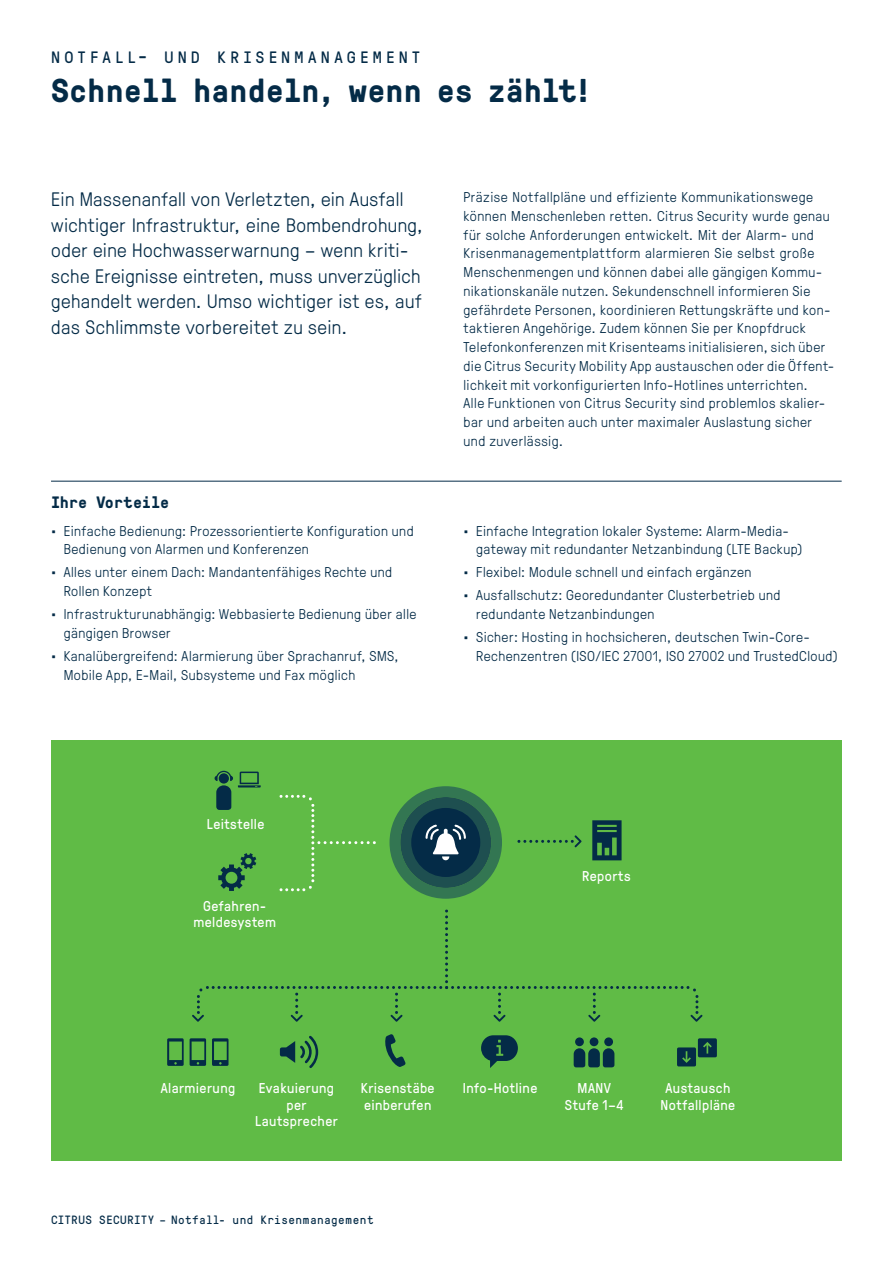
<style>
.page{position:relative;width:893px;height:1263px;background:#fff}
.page>*{position:absolute;margin:0;border:0;box-sizing:border-box;transform-origin:0 0}
.t1{font:700 33px "GT Pressura Mono";color:#042b47}
.t2{font:300 19.5px/25.5px "GT Pressura";letter-spacing:.02em;color:#042b47}
.t3{font:16.5px "GT Pressura Mono";letter-spacing:.23em;color:#042b47}
.t4{font:700 16.5px "GT Pressura Mono";color:#042b47}
.t5{font:300 14.25px/18.8px "GT Pressura";letter-spacing:.035em;color:#042b47}
.t6{font:14.25px/16.5px "GT Pressura";letter-spacing:.03em;color:#fff;text-align:center}
.t7{font:12px "GT Pressura Mono";letter-spacing:.035em;color:#042b47}
</style>
<div class="page">
<hr style="left:51px;top:481px;width:791px;height:1px;background:#042b47">
<div style="left:51px;top:741px;width:791px;height:420px;background:#60bb46"></div>
<svg style="left:592px;top:820px;width:30px;height:40px"></svg>
<svg style="left:677px;top:1038px;width:40px;height:28px"></svg>
<svg style="left:218px;top:853px;width:38px;height:38px"></svg>
<svg style="left:385px;top:1034px;width:21px;height:33px"></svg>
<svg style="left:167px;top:1038px;width:17px;height:28px"></svg>
<svg style="left:190px;top:1038px;width:16px;height:28px"></svg>
<svg style="left:212px;top:1038px;width:16px;height:28px"></svg>
<svg style="left:481px;top:1035px;width:37px;height:33px"></svg>
<div style="left:575px;top:1037px;width:9px;height:9px;background:#042b47;border-radius:50%"></div>
<div style="left:590px;top:1037px;width:8px;height:9px;background:#042b47;border-radius:50%"></div>
<div style="left:604px;top:1037px;width:9px;height:9px;background:#042b47;border-radius:50%"></div>
<svg style="left:574px;top:1048px;width:40px;height:19px"></svg>
<svg style="left:215px;top:771px;width:46px;height:39px"></svg>
<svg style="left:280px;top:1036px;width:38px;height:32px"></svg>
<svg style="left:280px;top:795px;width:96px;height:96px"></svg>
<svg style="left:192px;top:909px;width:510px;height:113px"></svg>
<svg style="left:517px;top:835px;width:65px;height:12px"></svg>
<svg style="left:389px;top:786px;width:113px;height:113px"></svg>
<p class="t3" style="left:51px;top:46px;width:371px">NOTFALL- UND KRISENMANAGEMENT</p>
<h1 class="t1" style="left:51px;top:67px;width:543px">Schnell handeln, wenn es zählt!</h1>
<p class="t2" style="left:51px;top:185px;width:373px">Ein Massenanfall von Verletzten, ein Ausfall wichtiger Infrastruktur, eine Bombendrohung, oder eine Hochwasserwarnung – wenn kriti&shy;sche Ereignisse eintreten, muss unverzüglich gehandelt werden. Umso wichtiger ist es, auf das Schlimmste vorbereitet zu sein.</p>
<p class="t4" style="left:51px;top:490px;width:120px">Ihre Vorteile</p>
<p class="t5" style="left:64px;top:520px;width:351px;text-indent:-13px">• Einfache Bedienung: Prozessorientierte Konfiguration und<br>Bedienung von Alarmen und Konferenzen</p>
<p class="t5" style="left:64px;top:562px;width:330px;text-indent:-13px">• Alles unter einem Dach: Mandantenfähiges Rechte und<br>Rollen Konzept</p>
<p class="t5" style="left:64px;top:604px;width:354px;text-indent:-13px">• Infrastrukturunabhängig: Webbasierte Bedienung über alle gängigen Browser</p>
<p class="t5" style="left:64px;top:646px;width:336px;text-indent:-13px">• Kanalübergreifend: Alarmierung über Sprachanruf, SMS,<br>Mobile App, E-Mail, Subsysteme und Fax möglich</p>
<p class="t5" style="left:463px;top:187px;width:372px">Präzise Notfallpläne und effiziente Kommunikationswege können Menschenleben retten. Citrus Security wurde genau für solche Anforderungen entwickelt. Mit der Alarm- und Krisenmanagementplattform alarmieren Sie selbst große Menschenmengen und können dabei alle gängigen Kommu&shy;nikationskanäle nutzen. Sekundenschnell informieren Sie gefährdete Personen, koordinieren Rettungskräfte und kon&shy;taktieren Angehörige. Zudem können Sie per Knopfdruck Telefonkonferenzen mit Krisenteams initialisieren, sich über die Citrus Security Mobility App austauschen oder die Öffent&shy;lichkeit mit vorkonfigurierten Info-Hotlines unterrichten.<br>Alle Funk tionen von Citrus Security sind problemlos skalier&shy;bar und arbeiten auch unter maximaler Auslastung sicher und zuverlässig.</p>
<p class="t5" style="left:476px;top:520px;width:328px;text-indent:-13px">• Einfache Integration lokaler Systeme: Alarm-Media&shy;gateway mit redundanter Netzanbindung (LTE Backup)</p>
<p class="t5" style="left:463px;top:562px;width:289px">• Flexibel: Module schnell und einfach ergänzen</p>
<p class="t5" style="left:476px;top:585px;width:306px;text-indent:-13px">• Ausfallschutz: Georedundanter Clusterbetrieb und redundante Netzanbindungen</p>
<p class="t5" style="left:476px;top:627px;width:363px;text-indent:-13px">• Sicher: Hosting in hochsicheren, deutschen Twin-Core-<br>Rechenzentren (ISO/IEC 27001, ISO 27002 und TrustedCloud)</p>
<p class="t6" style="left:207px;top:815px;width:59px">Leitstelle</p>
<p class="t6" style="left:193px;top:897px;width:84px">Gefahren&shy;meldesystem</p>
<p class="t6" style="left:582px;top:866px;width:50px">Reports</p>
<p class="t6" style="left:161px;top:1079px;width:76px">Alarmierung</p>
<p class="t6" style="left:255px;top:1079px;width:84px">Evakuierung per<br>Lautsprecher</p>
<p class="t6" style="left:361px;top:1079px;width:75px;text-align:left">Krisenstäbe einberufen</p>
<p class="t6" style="left:463px;top:1079px;width:76px">Info-Hotline</p>
<p class="t6" style="left:565px;top:1079px;width:60px">MANV<br>Stufe 1–4</p>
<p class="t7" style="left:51px;top:1211px;width:324px">CITRUS SECURITY – Notfall- und Krisenmanagement</p>
<p class="t6" style="left:660px;top:1079px;width:76px">Austausch<br>Notfallpläne</p>
</div>
